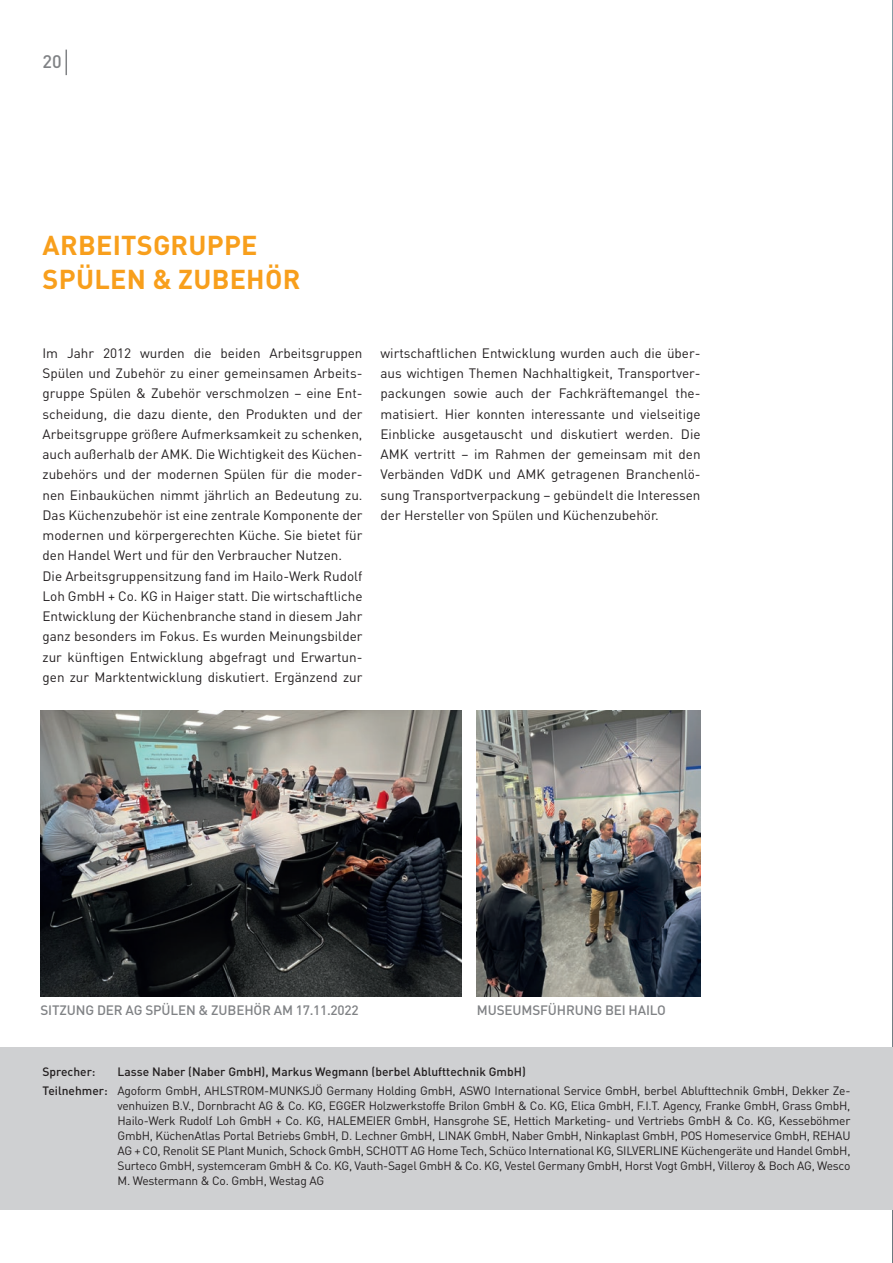
<style>
.page{position:relative;width:893px;height:1263px;background:#fff}
.page>*{position:absolute;margin:0;border:0;box-sizing:border-box;transform-origin:0 0}
.t1{font:700 27px "DIN Pro";letter-spacing:.01em;color:#f89f1c}
.t2{font:500 18px "DIN Pro";color:#808285}
.t3{font:13.5px/20.2px "DIN Pro";color:#231f20;text-align:justify}
.t4{font:500 13.5px "DIN Pro";letter-spacing:-.01em;color:#808285}
.t5{font:12px/15px "DIN Pro";letter-spacing:-.02em;color:#231f20;text-align:justify}
.t6{font:500 12px "DIN Pro";color:#231f20}
.s1{font-weight:500}
</style>
<div class="page">
<img style="left:892px;top:0;width:1px;height:1263px">
<div style="left:0;top:1047px;width:893px;height:163px;background:#cfd0d2"></div>
<img style="left:40px;top:710px;width:421px;height:286px">
<svg style="left:66px;top:50px;width:1px;height:25px"></svg>
<img style="left:477px;top:710px;width:224px;height:286px">
<p class="t2" style="left:43px;top:49px;width:21px">20</p>
<p class="t1" style="left:43px;top:226px;width:216px">ARBEITSGRUPPE</p>
<p class="t1" style="left:43px;top:261px;width:259px">SPÜLEN &amp; ZUBEHÖR</p>
<p class="t3" style="left:43px;top:342px;width:322px">Im Jahr 2012 wurden die beiden Arbeitsgruppen Spülen und Zubehör zu einer gemeinsamen Arbeits&shy;gruppe Spülen &amp; Zubehör verschmolzen – eine Ent&shy;scheidung, die dazu diente, den Produkten und der Arbeitsgruppe größere Aufmerksamkeit zu schenken, auch außerhalb der AMK. Die Wichtigkeit des Küchen&shy;zubehörs und der modernen Spülen für die moder&shy;nen Einbauküchen nimmt jährlich an Bedeutung zu.<br>Das Küchenzubehör ist eine zentrale Komponente der modernen und körpergerechten Küche. Sie bietet für den Handel Wert und für den Verbraucher Nutzen.</p>
<p class="t3" style="left:43px;top:565px;width:322px">Die Arbeitsgruppensitzung fand im Hailo-Werk Rudolf Loh GmbH + Co. KG in Haiger statt. Die wirtschaftliche Entwicklung der Küchenbranche stand in diesem Jahr ganz besonders im Fokus. Es wurden Meinungsbilder zur künftigen Entwicklung abgefragt und Erwartun&shy;gen zur Marktentwicklung diskutiert. Ergänzend zur</p>
<p class="t3" style="left:381px;top:342px;width:322px">wirtschaftlichen Entwicklung wurden auch die über&shy;aus wichtigen Themen Nachhaltigkeit, Transportver&shy;packungen sowie auch der Fachkräftemangel the&shy;matisiert. Hier konnten interessante und vielseitige Einblicke ausgetauscht und diskutiert werden. Die AMK vertritt – im Rahmen der gemeinsam mit den Verbänden VdDK und AMK getragenen Branchenlö&shy;sung Transportverpackung – gebündelt die Interessen der Hersteller von Spülen und Küchenzubehör.</p>
<p class="t4" style="left:40px;top:1001px;width:320px">SITZUNG DER AG SPÜLEN &amp; ZUBEHÖR AM 17.11.2022</p>
<p class="t4" style="left:477px;top:1001px;width:191px">MUSEUMSFÜHRUNG BEI HAILO</p>
<p class="t6" style="left:43px;top:1063px;width:55px">Sprecher:</p>
<p class="t6" style="left:118px;top:1063px;width:410px">Lasse Naber (Naber GmbH), Markus Wegmann (berbel Ablufttechnik GmbH)</p>
<p class="t5" style="left:118px;top:1083px;width:734px;text-indent:-75px"><span class="s1">Teilnehmer:</span> Agoform GmbH, AHLSTROM-MUNKSJÖ Germany Holding GmbH, ASWO International Service GmbH, berbel Ablufttechnik GmbH, Dekker Ze&shy;venhuizen B.V., Dornbracht AG &amp; Co. KG, EGGER Holzwerkstoffe Brilon GmbH &amp; Co. KG, Elica GmbH, F.I.T. Agency, Franke GmbH, Grass GmbH, Hailo-Werk Rudolf Loh GmbH + Co. KG, HALEMEIER GmbH, Hansgrohe SE, Hettich Marketing- und Vertriebs GmbH &amp; Co. KG, Kesseböhmer GmbH, KüchenAtlas Portal Betriebs GmbH, D. Lechner GmbH, LINAK GmbH, Naber GmbH, Ninkaplast GmbH, POS Homeservice GmbH, REHAU AG + CO, Renolit SE Plant Munich, Schock GmbH, SCHOTT AG Home Tech, Schüco International KG, SILVERLINE Küchengeräte und Handel GmbH, Surteco GmbH, systemceram GmbH &amp; Co. KG, Vauth-Sagel GmbH &amp; Co. KG, Vestel Germany GmbH, Horst Vogt GmbH, Villeroy &amp; Boch AG, Wesco M. Westermann &amp; Co. GmbH, Westag AG</p>
</div>
